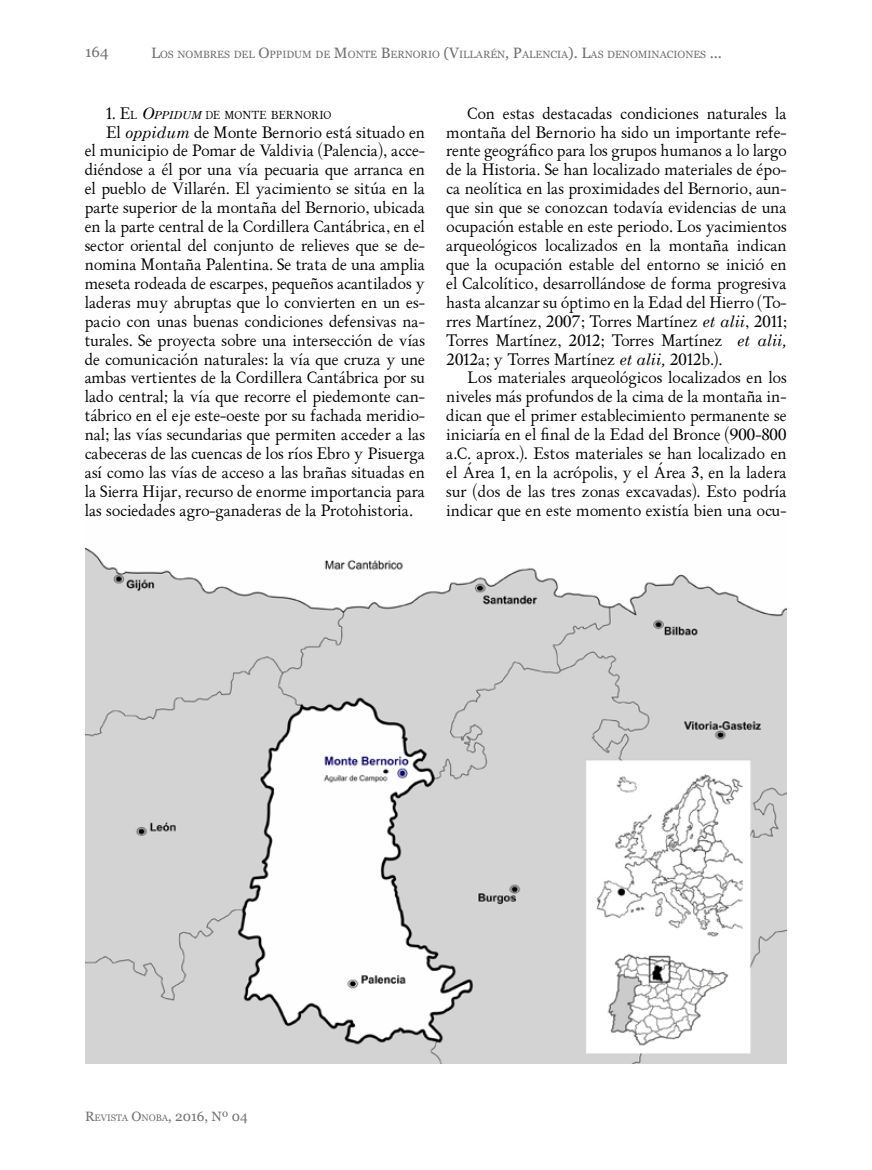
<style>
.page{position:relative;width:872px;height:1170px;background:#fff}
.page>*{position:absolute;margin:0;border:0;box-sizing:border-box;transform-origin:0 0}
.t1{font:15.75px/18.9px "ALPHABETUM Unicode";color:#000;text-align:justify}
.t2{font:15px "Georgia";color:#707172}
.t3{font:10.95px "ALPHABETUM Unicode";color:#000}
.t4{font:10.5px "Georgia";color:#707172}
.t5{font:9.45px "Georgia";color:#707172}
.s1{font-size:15px}
.s2{font-size:15.75px}
.s3{font-style:italic;font-size:15.75px}
.s4{font-style:italic}
.s5{font-size:13.5px}
</style>
<div class="page">
<img style="left:85px;top:547px;width:701px;height:516px">
<p class="t2" style="left:85px;top:41px;width:25px">164</p>
<p class="t4" style="left:151px;top:47px;width:572px"><span class="s1">L</span>OS NOMBRES DEL <span class="s1">O</span>PPIDUM DE <span class="s1">M</span>ONTE <span class="s1">B</span>ERNORIO <span class="s1">(V</span>ILLARÉN<span class="s1">, P</span>ALENCIA<span class="s1">). L</span>AS DENOMINACIONES <span class="s1">...</span></p>
<p class="t3" style="left:106px;top:107px;width:227px"><span class="s2">1. E</span>L <span class="s3">O</span><span class="s4">ppidum</span> DE MONTE BERNORIO</p>
<p class="t1" style="left:85px;top:123px;width:342px;text-indent:21px">El <span class="s4">oppidum</span> de Monte Bernorio está situado en el municipio de Pomar de Valdivia (Palencia), acce&shy;diéndose a él por una vía pecuaria que arranca en el pueblo de Villarén. El yacimiento se sitúa en la parte superior de la montaña del Bernorio, ubicada en la parte central de la Cordillera Cantábrica, en el sector oriental del conjunto de relieves que se de&shy;nomina Montaña Palentina. Se trata de una amplia meseta rodeada de escarpes, pequeños acantilados y laderas muy abruptas que lo convierten en un es&shy;pacio con unas buenas condiciones defensivas na&shy;turales. Se proyecta sobre una intersección de vías de comunicación naturales: la vía que cruza y une ambas vertientes de la Cordillera Cantábrica por su lado central; la vía que recorre el piedemonte can&shy;tábrico en el eje este-oeste por su fachada meridio&shy;nal; las vías secundarias que permiten acceder a las cabeceras de las cuencas de los ríos Ebro y Pisuerga así como las vías de acceso a las brañas situadas en la Sierra Hijar, recurso de enorme importancia para las sociedades agro-ganaderas de la Protohistoria.</p>
<p class="t1" style="left:446px;top:104px;width:342px;text-indent:21px">Con estas destacadas condiciones naturales la montaña del Bernorio ha sido un importante refe&shy;rente geográfico para los grupos humanos a lo largo de la Historia. Se han localizado materiales de épo&shy;ca neolítica en las proximidades del Bernorio, aun&shy;que sin que se conozcan todavía evidencias de una ocupación estable en este periodo. Los yacimientos arqueológicos localizados en la montaña indican que la ocupación estable del entorno se inició en el Calcolítico, desarrollándose de forma progresiva hasta alcanzar su óptimo en la Edad del Hierro (To&shy;rres Martínez, 2007; Torres Martínez <span class="s4">et alii</span>, 2011; Torres Martínez, 2012; Torres Martínez <span class="s4">et alii, </span>2012a; y Torres Martínez <span class="s4">et alii,</span> 2012b.).</p>
<p class="t1" style="left:446px;top:369px;width:342px;text-indent:21px">Los materiales arqueológicos localizados en los niveles más profundos de la cima de la montaña in&shy;dican que el primer establecimiento permanente se iniciaría en el final de la Edad del Bronce (900-800 a.C. aprox.). Estos materiales se han localizado en el Área 1, en la acrópolis, y el Área 3, en la ladera sur (dos de las tres zonas excavadas). Esto podría indicar que en este momento existía bien una ocu-</p>
<p class="t5" style="left:85px;top:1110px;width:164px"><span class="s5">R</span>EVISTA <span class="s5">O</span>NOBA<span class="s5">, 2016, Nº 04</span></p>
</div>
